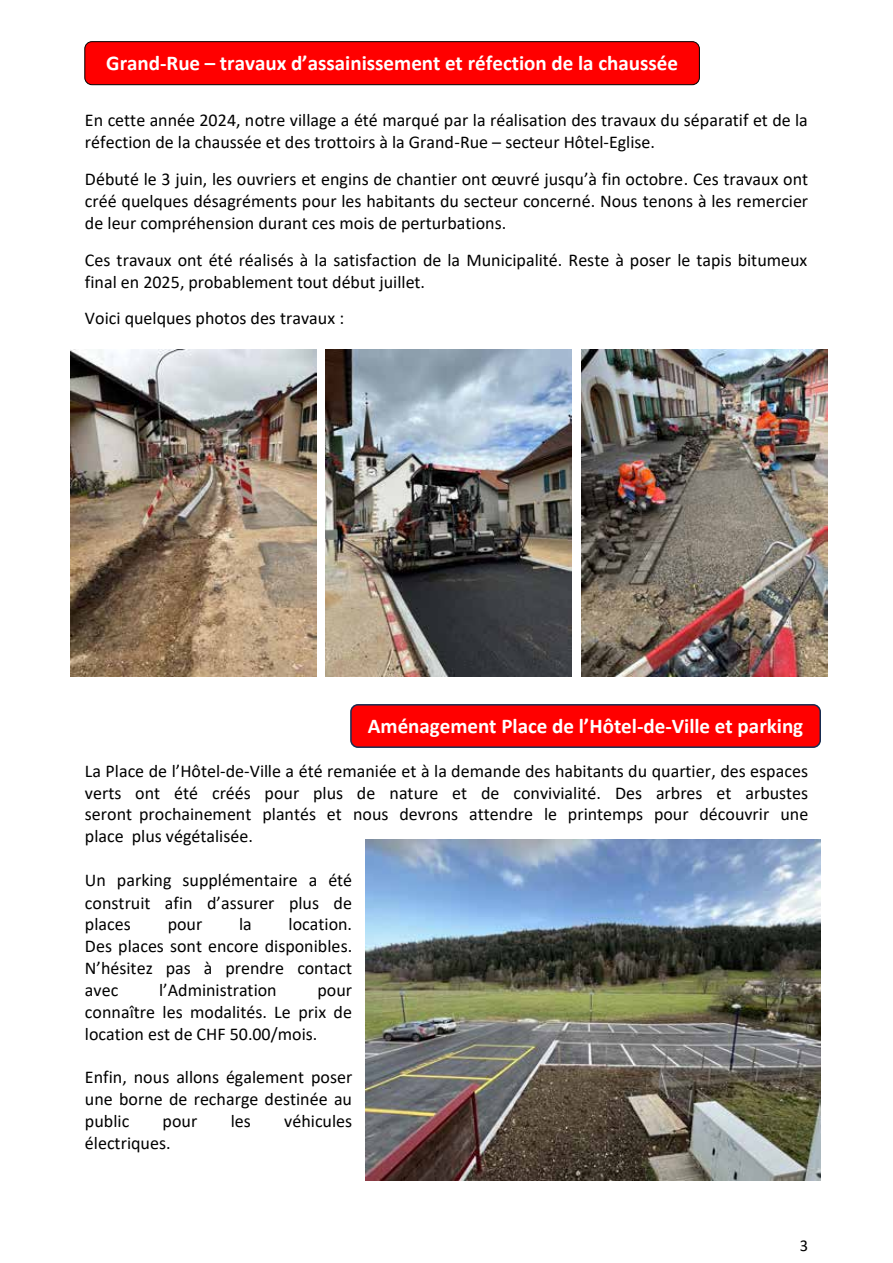
<style>
.page{position:relative;width:893px;height:1263px;background:#fff}
.page>*{position:absolute;margin:0;border:0;box-sizing:border-box;transform-origin:0 0}
.t1{font:700 21px "Calibri";color:#fff}
.t2{font:18px/21.9px "Calibri";color:#000;text-align:justify}
.t3{font:16.5px "Calibri";color:#000}
</style>
<div class="page">
<img style="left:71px;top:349px;width:245px;height:328px">
<img style="left:326px;top:349px;width:245px;height:328px">
<img style="left:582px;top:349px;width:245px;height:328px">
<img style="left:366px;top:839px;width:454px;height:341px">
<div style="left:84px;top:41px;width:616px;height:44px;background:#f00;border:1px solid #000;border-radius:7px"></div>
<div style="left:350px;top:704px;width:471px;height:44px;background:#f00;border:2px solid #172c51;border-radius:7px"></div>
<p class="t1" style="left:106px;top:49px;width:573px">Grand-Rue – travaux d’assainissement et réfection de la chaussée</p>
<p class="t2" style="left:85px;top:109px;width:724px">En cette année 2024, notre village a été marqué par la réalisation des travaux du séparatif et de la réfection de la chaussée et des trottoirs à la Grand-Rue – secteur Hôtel-Eglise.</p>
<p class="t2" style="left:85px;top:167px;width:725px">Débuté le 3 juin, les ouvriers et engins de chantier ont œuvré jusqu’à fin octobre. Ces travaux ont créé quelques désagréments pour les habitants du secteur concerné. Nous tenons à les remercier de leur compréhension durant ces mois de perturbations.</p>
<p class="t2" style="left:85px;top:248px;width:724px">Ces travaux ont été réalisés à la satisfaction de la Municipalité. Reste à poser le tapis bitumeux final en 2025, probablement tout début juillet.</p>
<p class="t2" style="left:85px;top:307px;width:261px">Voici quelques photos des travaux :</p>
<p class="t1" style="left:368px;top:711px;width:437px">Aménagement Place de l’Hôtel-de-Ville et parking</p>
<p class="t2" style="left:85px;top:759px;width:725px">La Place de l’Hôtel-de-Ville a été remaniée et à la demande des habitants du quartier, des espaces verts ont été créés pour plus de nature et de convivialité. Des arbres et arbustes seront prochainement plantés et nous devrons attendre le printemps pour découvrir une place plus végétalisée.</p>
<p class="t2" style="left:85px;top:869px;width:269px">Un parking supplémentaire a été construit afin d’assurer plus de places</p>
<p class="t2" style="left:85px;top:913px;width:269px;text-indent:204px">location.<br>Des places sont encore disponibles.<br>N’hésitez pas à prendre contact avec</p>
<p class="t2" style="left:168px;top:913px;width:36px">pour</p>
<p class="t2" style="left:239px;top:913px;width:14px">la</p>
<p class="t2" style="left:159px;top:979px;width:119px">l’Administration</p>
<p class="t2" style="left:85px;top:979px;width:269px;text-indent:232px">pour connaître les modalités. Le prix de location est de CHF 50.00/mois.</p>
<p class="t2" style="left:85px;top:1065px;width:269px">Enfin, nous allons également poser une borne de recharge destinée au public</p>
<p class="t2" style="left:163px;top:1109px;width:36px">pour</p>
<p class="t2" style="left:231px;top:1109px;width:21px">les</p>
<p class="t2" style="left:284px;top:1109px;width:69px">véhicules</p>
<p class="t2" style="left:85px;top:1131px;width:87px">électriques.</p>
<p class="t3" style="left:800px;top:1234px;width:10px">3</p>
</div>
